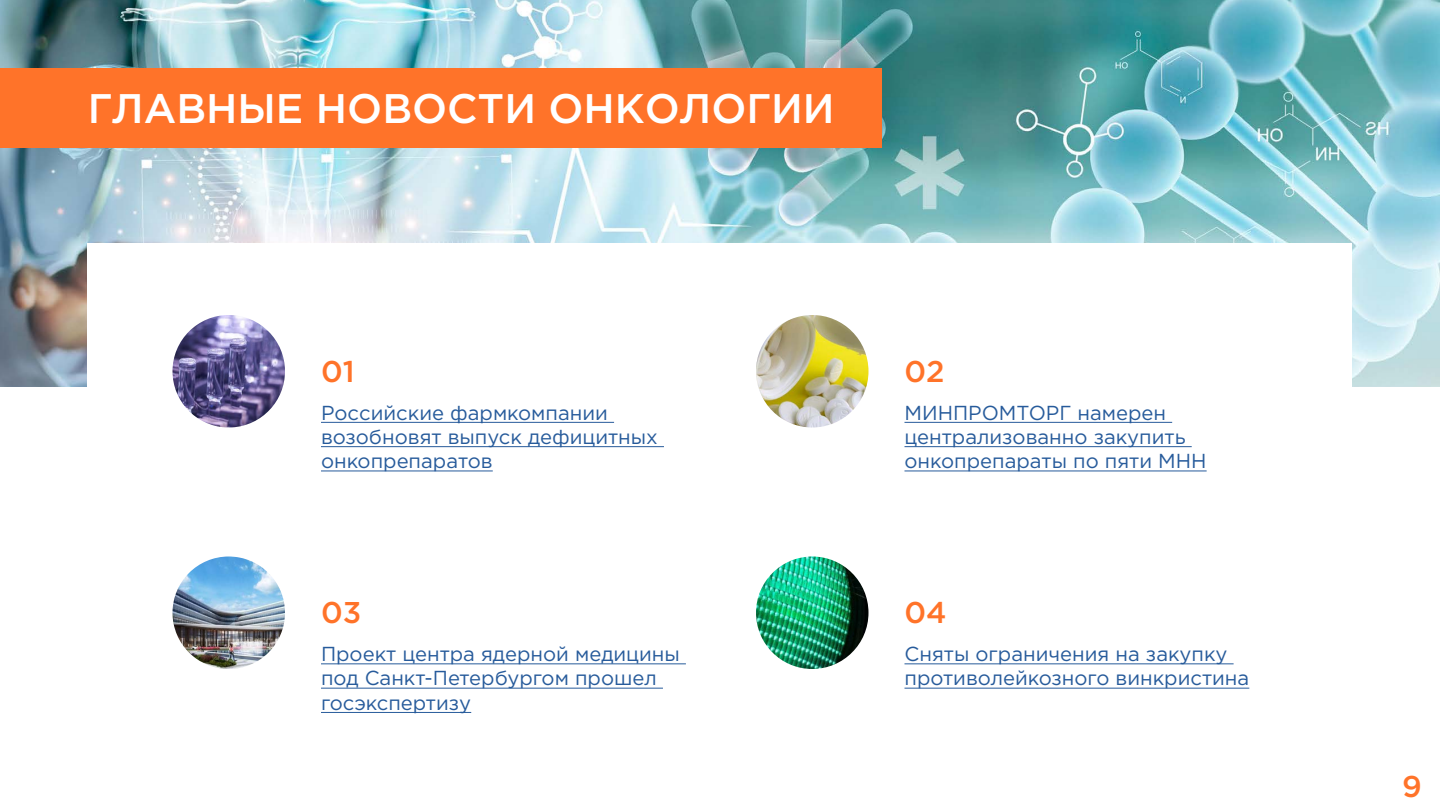
<style>
.page{position:relative;width:1440px;height:810px;background:#fff}
.page>*{position:absolute;margin:0;border:0;box-sizing:border-box;transform-origin:0 0}
.t1{font:500 41.25px "Gotham Pro";color:#fff}
.t2{font:500 30px "Gotham Pro";color:#ff7329}
.t3{font:20.25px/24.3px "Gotham Pro";color:#275b9b}
</style>
<div class="page">
<img style="left:0;top:0;width:1440px;height:387px">
<div style="left:0;top:68px;width:882px;height:80px;background:#ff7329"></div>
<div style="left:88px;top:243px;width:1264px;height:531px;background:#fff"></div>
<img style="left:172px;top:315px;width:113px;height:112px;border-radius:55px">
<img style="left:172px;top:556px;width:113px;height:113px;border-radius:56px">
<img style="left:756px;top:315px;width:112px;height:113px;border-radius:56px">
<img style="left:756px;top:556px;width:112px;height:113px;border-radius:56px">
<hr style="left:321px;top:422px;width:293px;height:1px;background:#275b9b">
<hr style="left:321px;top:446px;width:343px;height:1px;background:#275b9b">
<hr style="left:321px;top:471px;width:172px;height:1px;background:#275b9b">
<hr style="left:321px;top:664px;width:365px;height:1px;background:#275b9b">
<hr style="left:321px;top:688px;width:342px;height:1px;background:#275b9b">
<hr style="left:321px;top:712px;width:150px;height:1px;background:#275b9b">
<hr style="left:904px;top:422px;width:268px;height:1px;background:#275b9b">
<hr style="left:904px;top:446px;width:288px;height:1px;background:#275b9b">
<hr style="left:904px;top:471px;width:303px;height:1px;background:#275b9b">
<hr style="left:904px;top:664px;width:330px;height:1px;background:#275b9b">
<hr style="left:904px;top:688px;width:345px;height:1px;background:#275b9b">
<h1 class="t1" style="left:88px;top:85px;width:748px">ГЛАВНЫЕ НОВОСТИ ОНКОЛОГИИ</h1>
<h2 class="t2" style="left:321px;top:354px;width:35px">01</h2>
<h2 class="t2" style="left:904px;top:354px;width:42px">02</h2>
<p class="t3" style="left:321px;top:400px;width:338px">Российские фармкомпании возобновят выпуск дефицитных онкопрепаратов</p>
<p class="t3" style="left:904px;top:400px;width:304px">МИНПРОМТОРГ намерен централизованно закупить онкопрепараты по пяти МНН</p>
<h2 class="t2" style="left:321px;top:596px;width:42px">03</h2>
<h2 class="t2" style="left:904px;top:596px;width:44px">04</h2>
<p class="t3" style="left:321px;top:642px;width:360px">Проект центра ядерной медицины под Санкт-Петербургом прошел госэкспертизу</p>
<p class="t3" style="left:904px;top:642px;width:346px">Сняты ограничения на закупку противолейкозного винкристина</p>
<h2 class="t2" style="left:1402px;top:770px;width:21px">9</h2>
</div>
